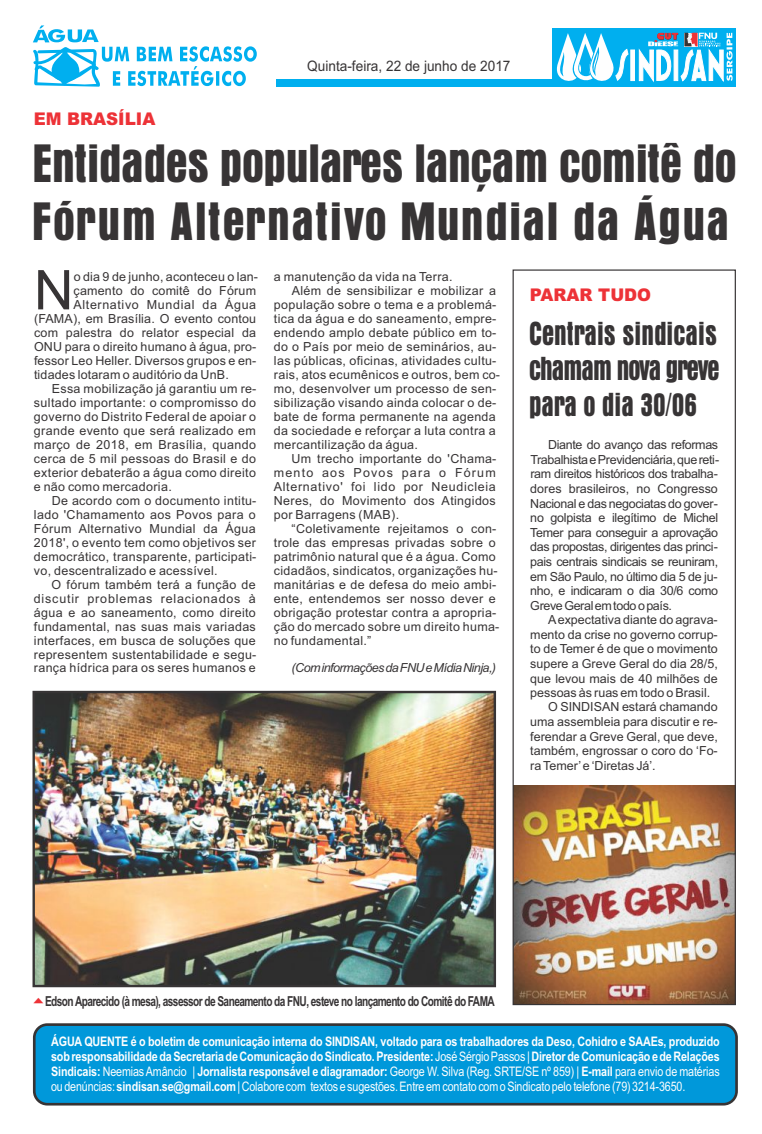
<style>
.page{position:relative;width:762px;height:1134px;background:#fff}
.page>*{position:absolute;margin:0;border:0;box-sizing:border-box;transform-origin:0 0}
.t1{font:54.75px "Arial";color:#373435}
.t2{font:48px/57.4px "Aura";letter-spacing:-.01em;color:#373435}
.t3{font:29.5px/35.4px "Aura";color:#373435;text-align:justify;scale:.89 1}
.t4{font:900 17.5px "Arial";color:#ed3237;scale:.96 1}
.t5{font:14.5px "Arial";color:#373435;scale:.94 1}
.t6{font:700 13.75px "Arial Narrow";letter-spacing:-.045em;color:#373435;scale:.9 1}
.t7{font:700 13.12px/15px "Arial Narrow";letter-spacing:-.01em;color:#fefefe;text-align:justify}
.t8{font:12.5px/14.6px "Arial";letter-spacing:.03em;color:#373435;text-align:justify}
.t9{font:12.5px "Arial";color:#373435}
.t10{font:italic 12.5px "Arial";letter-spacing:-.04em;color:#373435}
.t11{font:12.5px "Arial";letter-spacing:.055em;color:#373435}
.t12{font:12.5px "Arial";letter-spacing:.065em;color:#373435}
.t13{font:12.5px "Arial";letter-spacing:.05em;color:#373435}
.t14{font:12.5px "Arial";letter-spacing:.095em;color:#373435}
.s1{font-weight:400}
</style>
<div class="page">
<img style="left:514px;top:786px;width:220px;height:217px">
<svg style="left:33px;top:25px;width:224px;height:62px"></svg>
<div style="left:276px;top:79px;width:460px;height:7px;background:#00afef"></div>
<div style="left:553px;top:28px;width:183px;height:58px;background:#00afef"></div>
<svg style="left:553px;top:33px;width:179px;height:54px"></svg>
<div style="left:33px;top:1023px;width:705px;height:82px;background:#0098da;border:3px solid #373435;border-radius:13px"></div>
<img style="left:36px;top:694px;width:457px;height:290px">
<div style="left:512px;top:269px;width:224px;height:736px;border:1px solid #373435"></div>
<div style="left:33px;top:691px;width:463px;height:296px;border:2px solid #373435"></div>
<p class="t5" style="left:307px;top:61px;width:218px">Quinta-feira, 22 de junho de 2017</p>
<h3 class="t4" style="left:34px;top:112px;width:128px">EM BRASÍLIA</h3>
<h2 class="t2" style="left:32px;top:137px;width:706px">Entidades populares lançam comitê do<br>Fórum Alternativo Mundial da Água</h2>
<h1 class="t1" style="left:34px;top:269px;width:41px">N</h1>
<p class="t8" style="left:74px;top:271px;width:186px">o dia 9 de junho, aconteceu o lan-</p>
<p class="t8" style="left:74px;top:285px;width:184px">çamento do comitê do Fórum</p>
<p class="t13" style="left:74px;top:300px;width:184px">Alternativo Mundial da Água</p>
<p class="t8" style="left:34px;top:313px;width:224px">(FAMA), em Brasília. O evento contou</p>
<p class="t8" style="left:34px;top:327px;width:224px">com palestra do relator especial da</p>
<p class="t8" style="left:34px;top:341px;width:224px">ONU para o direito humano à água, pro-</p>
<p class="t8" style="left:34px;top:355px;width:224px">fessor Leo Heller. Diversos grupos e en-</p>
<p class="t8" style="left:34px;top:369px;width:196px">tidades lotaram o auditório da UnB.</p>
<p class="t8" style="left:52px;top:383px;width:206px">Essa mobilização já garantiu um re-</p>
<p class="t8" style="left:34px;top:397px;width:223px">sultado importante: o compromisso do</p>
<p class="t8" style="left:34px;top:411px;width:223px">governo do Distrito Federal de apoiar o</p>
<p class="t8" style="left:34px;top:424px;width:223px">grande evento que será realizado em</p>
<p class="t8" style="left:34px;top:438px;width:223px">março de 2018, em Brasília, quando</p>
<p class="t8" style="left:34px;top:452px;width:223px">cerca de 5 mil pessoas do Brasil e do</p>
<p class="t8" style="left:34px;top:466px;width:223px">exterior debaterão a água como direito</p>
<p class="t8" style="left:34px;top:480px;width:139px">e não como mercadoria.</p>
<p class="t8" style="left:52px;top:494px;width:206px">De acordo com o documento intitu-</p>
<p class="t8" style="left:34px;top:508px;width:223px">lado 'Chamamento aos Povos para o</p>
<p class="t8" style="left:34px;top:522px;width:223px">Fórum Alternativo Mundial da Água</p>
<p class="t8" style="left:34px;top:536px;width:223px">2018', o evento tem como objetivos ser</p>
<p class="t8" style="left:34px;top:550px;width:224px">democrático, transparente, participati-</p>
<p class="t8" style="left:34px;top:564px;width:185px">vo, descentralizado e acessível.</p>
<p class="t8" style="left:52px;top:578px;width:206px">O fórum também terá a função de</p>
<p class="t12" style="left:34px;top:593px;width:223px">discutir problemas relacionados à</p>
<p class="t8" style="left:34px;top:606px;width:223px">água e ao saneamento, como direito</p>
<p class="t8" style="left:34px;top:620px;width:223px">fundamental, nas suas mais variadas</p>
<p class="t8" style="left:34px;top:634px;width:223px">interfaces, em busca de soluções que</p>
<p class="t8" style="left:34px;top:648px;width:224px">representem sustentabilidade e segu-</p>
<p class="t8" style="left:34px;top:662px;width:223px">rança hídrica para os seres humanos e</p>
<p class="t8" style="left:274px;top:271px;width:180px">a manutenção da vida na Terra.</p>
<p class="t8" style="left:292px;top:285px;width:206px">Além de sensibilizar e mobilizar a</p>
<p class="t8" style="left:274px;top:299px;width:224px">população sobre o tema e a problemá-</p>
<p class="t8" style="left:274px;top:313px;width:224px">tica da água e do saneamento, empre-</p>
<p class="t8" style="left:274px;top:327px;width:224px">endendo amplo debate público em to-</p>
<p class="t8" style="left:274px;top:341px;width:224px">do o País por meio de seminários, au-</p>
<p class="t8" style="left:274px;top:355px;width:224px">las públicas, oficinas, atividades cultu-</p>
<p class="t8" style="left:274px;top:369px;width:228px">rais, atos ecumênicos e outros, bem co-</p>
<p class="t8" style="left:274px;top:383px;width:224px">mo, desenvolver um processo de sen-</p>
<p class="t8" style="left:274px;top:397px;width:224px">sibilização visando ainda colocar o de-</p>
<p class="t8" style="left:274px;top:410px;width:223px">bate de forma permanente na agenda</p>
<p class="t8" style="left:274px;top:424px;width:223px">da sociedade e reforçar a luta contra a</p>
<p class="t8" style="left:274px;top:438px;width:146px">mercantilização da água.</p>
<p class="t8" style="left:292px;top:452px;width:206px">Um trecho importante do 'Chama-</p>
<p class="t14" style="left:274px;top:468px;width:223px">mento aos Povos para o Fórum</p>
<p class="t11" style="left:274px;top:482px;width:223px">Alternativo' foi lido por Neudicleia</p>
<p class="t8" style="left:274px;top:494px;width:223px">Neres, do Movimento dos Atingidos</p>
<p class="t8" style="left:274px;top:508px;width:127px">por Barragens (MAB).</p>
<p class="t8" style="left:292px;top:522px;width:206px">“Coletivamente rejeitamos o con-</p>
<p class="t8" style="left:274px;top:536px;width:223px">trole das empresas privadas sobre o</p>
<p class="t8" style="left:274px;top:550px;width:223px">patrimônio natural que é a água. Como</p>
<p class="t8" style="left:274px;top:564px;width:225px">cidadãos, sindicatos, organizações hu-</p>
<p class="t8" style="left:274px;top:578px;width:224px">manitárias e de defesa do meio ambi-</p>
<p class="t8" style="left:274px;top:592px;width:223px">ente, entendemos ser nosso dever e</p>
<p class="t8" style="left:274px;top:606px;width:224px">obrigação protestar contra a apropria-</p>
<p class="t8" style="left:274px;top:620px;width:227px">ção do mercado sobre um direito huma-</p>
<p class="t8" style="left:274px;top:634px;width:99px">no fundamental.”</p>
<p class="t10" style="left:291px;top:663px;width:206px">(CominformaçõesdaFNUeMídiaNinja,)</p>
<h3 class="t4" style="left:530px;top:288px;width:128px">PARAR TUDO</h3>
<h3 class="t3" style="left:529px;top:317px;width:215px">Centrais sindicais chamam nova greve para o dia 30/06</h3>
<p class="t8" style="left:530px;top:438px;width:190px;text-indent:18px">Diante do avanço das reformas TrabalhistaePrevidenciária,quereti&shy;ram direitos históricos dos trabalha&shy;dores brasileiros, no Congresso Nacional e das negociatas do gover&shy;no golpista e ilegítimo de Michel Temer para conseguir a aprovação das propostas, dirigentes das princi&shy;pais centrais sindicais se reuniram, em São Paulo, no último dia 5 de ju&shy;nho, e indicaram o dia 30/6 como GreveGeralemtodoopaís.</p>
<p class="t9" style="left:548px;top:615px;width:171px">Aexpectativa diante do agrava-</p>
<p class="t9" style="left:530px;top:630px;width:189px">mento da crise no governo corrup-</p>
<p class="t9" style="left:530px;top:644px;width:189px">to de Temer é de que o movimento</p>
<p class="t9" style="left:530px;top:659px;width:189px">supere a Greve Geral do dia 28/5,</p>
<p class="t9" style="left:530px;top:674px;width:189px">que levou mais de 40 milhões de</p>
<p class="t9" style="left:530px;top:688px;width:181px">pessoas às ruas em todo o Brasil.</p>
<p class="t9" style="left:548px;top:702px;width:171px">O SINDISAN estará chamando</p>
<p class="t9" style="left:530px;top:717px;width:189px">uma assembleia para discutir e re-</p>
<p class="t9" style="left:530px;top:732px;width:189px">ferendar a Greve Geral, que deve,</p>
<p class="t9" style="left:530px;top:746px;width:189px">também, engrossar o coro do ‘Fo-</p>
<p class="t9" style="left:530px;top:761px;width:127px">ra Temer’e ‘Diretas Já’.</p>
<p class="t6" style="left:45px;top:996px;width:501px">EdsonAparecido (à mesa), assessor de Saneamento da FNU, esteve no lançamento do Comitê do FAMA</p>
<p class="t7" style="left:51px;top:1035px;width:670px">ÁGUA QUENTE é o boletim de comunicação interna do SINDISAN, voltado para os trabalhadores da Deso, Cohidro e SAAEs, produzido sobresponsabilidadedaSecretariadeComunicaçãodoSindicato.Presidente: <span class="s1">JoséSérgioPassos |</span>DiretordeComunicaçãoedeRelações Sindicais: <span class="s1">NeemiasAmâncio |</span> Jornalista responsável e diagramador: <span class="s1">George W. Silva (Reg. SRTE/SE nº 859) |</span> E-mail <span class="s1">para envio de matérias oudenúncias:</span>sindisan.se@gmail.com<span class="s1">|Colaborecom textos e sugestões.EntreemcontatocomoSindicatopelotelefone(79)3214-3650.</span></p>
</div>
